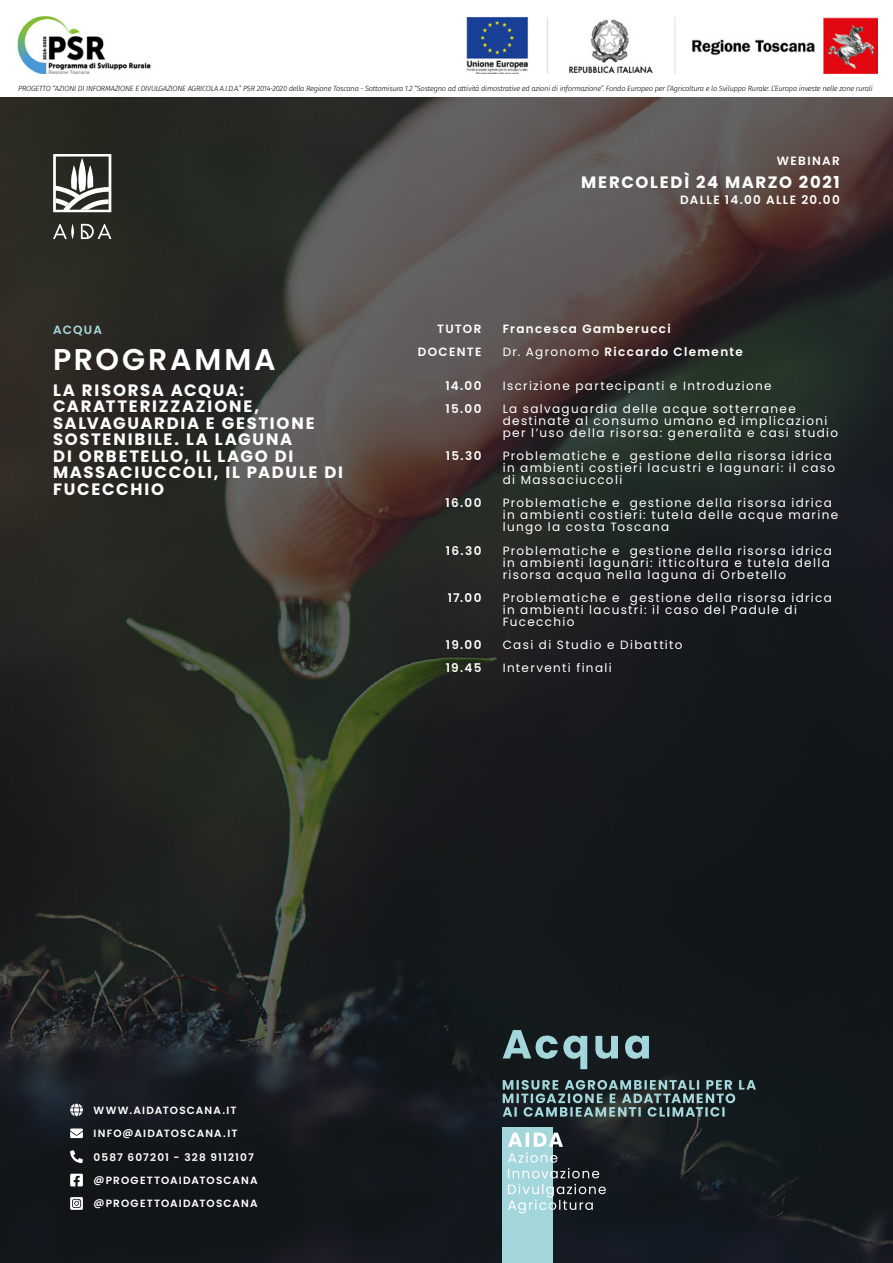
<style>
.page{position:relative;width:893px;height:1263px;background:#fff}
.page>*{position:absolute;margin:0;border:0;box-sizing:border-box;transform-origin:0 0}
.t1{font:600 30px "Poppins";letter-spacing:.09em;color:#fff}
.t2{font:700 16.5px/16.5px "Poppins";letter-spacing:.105em;color:#fff}
.t3{font:12px/12px "Poppins";letter-spacing:.115em;color:#fff}
.t4{font:600 12px/23.2px "Poppins";letter-spacing:.11em;color:#fff}
.t5{font:600 12px "Poppins";letter-spacing:.095em;color:#a4d7db}
.t6{font:600 10.5px "Poppins";letter-spacing:.11em;color:#fff}
.t7{font:italic 300 7.5px "Fira Sans";letter-spacing:-.03em;color:#000}
.s1{font-weight:400}
</style>
<div class="page">
<img style="left:0;top:98px;width:893px;height:1165px">
<img style="left:17px;top:16px;width:860px;height:57px">
<svg style="left:70px;top:1150px;width:13px;height:13px"></svg>
<svg style="left:70px;top:1197px;width:13px;height:13px"></svg>
<svg style="left:70px;top:1103px;width:13px;height:13px"></svg>
<svg style="left:70px;top:1174px;width:13px;height:12px"></svg>
<svg style="left:70px;top:1128px;width:13px;height:10px"></svg>
<svg style="left:53px;top:154px;width:58px;height:58px"></svg>
<svg style="left:53px;top:224px;width:58px;height:15px"></svg>
<svg style="left:503px;top:1030px;width:146px;height:39px;background:#45595d"></svg>
<svg style="left:503px;top:1080px;width:253px;height:37px;background:#465b5e"></svg>
<div style="left:503px;top:1127px;width:50px;height:136px;background:#a4d7db"></div>
<svg style="left:508px;top:1184px;width:98px;height:29px"></svg>
<svg style="left:508px;top:1132px;width:91px;height:46px"></svg>
<p class="t7" style="left:18px;top:83px;width:856px">PROGETTO “AZIONI DI INFORMAZIONE E DIVULGAZIONE AGRICOLA A.I.D.A.” PSR 2014-2020 della Regione Toscana - Sottomisura 1.2 “Sostegno ad attività dimostrative ed azioni di informazione”. Fondo Europeo per l’Agricoltura e lo Sviluppo Rurale: L’Europa investe nelle zone rurali</p>
<p class="t4" style="left:777px;top:149px;width:65px">WEBINAR</p>
<h2 class="t2" style="left:581px;top:174px;width:260px">MERCOLEDÌ 24 MARZO 2021</h2>
<p class="t5" style="left:53px;top:323px;width:50px">ACQUA</p>
<h1 class="t1" style="left:53px;top:342px;width:224px">PROGRAMMA</h1>
<h2 class="t2" style="left:53px;top:382px;width:291px">LA RISORSA ACQUA:<br>CARATTERIZZAZIONE,<br>SALVAGUARDIA E GESTIONE<br>SOSTENIBILE. LA LAGUNA<br>DI ORBETELLO, IL LAGO DI<br>MASSACIUCCOLI, IL PADULE DI<br>FUCECCHIO</h2>
<p class="t4" style="left:680px;top:188px;width:161px">DALLE 14.00 ALLE 20.00</p>
<p class="t4" style="left:418px;top:317px;width:65px;text-align:right">TUTOR<br>DOCENTE</p>
<p class="t4" style="left:445px;top:374px;width:38px">14.00<br>15.00</p>
<p class="t4" style="left:446px;top:444px;width:37px">15.30</p>
<p class="t4" style="left:446px;top:492px;width:37px">16.00</p>
<p class="t4" style="left:446px;top:539px;width:37px">16.30</p>
<p class="t4" style="left:448px;top:586px;width:35px">17.00</p>
<p class="t4" style="left:446px;top:633px;width:37px">19.00<br>19.45</p>
<p class="t4" style="left:503px;top:317px;width:242px">Francesca Gamberucci<br><span class="s1">Dr. Agronomo</span> Riccardo Clemente</p>
<p class="t3" style="left:503px;top:374px;width:295px;line-height:23.2px">Iscrizione partecipanti e Introduzione<br>La salvaguardia delle acque sotterranee</p>
<p class="t3" style="left:503px;top:415px;width:337px">destinate al consumo umano ed implicazioni per l’uso della risorsa: generalità e casi studio</p>
<p class="t3" style="left:503px;top:450px;width:334px">Problematiche e gestione della risorsa idrica in ambienti costieri lacustri e lagunari: il caso di Massaciuccoli</p>
<p class="t3" style="left:503px;top:497px;width:337px">Problematiche e gestione della risorsa idrica in ambienti costieri: tutela delle acque marine lungo la costa Toscana</p>
<p class="t3" style="left:503px;top:544px;width:331px">Problematiche e gestione della risorsa idrica in ambienti lagunari: itticoltura e tutela della risorsa acqua nella laguna di Orbetello</p>
<p class="t3" style="left:503px;top:592px;width:331px">Problematiche e gestione della risorsa idrica in ambienti lacustri: il caso del Padule di<br>Fucecchio</p>
<p class="t3" style="left:503px;top:633px;width:181px;line-height:23.2px">Casi di Studio e Dibattito<br>Interventi finali</p>
<p class="t6" style="left:94px;top:1104px;width:145px">WWW.AIDATOSCANA.IT</p>
<p class="t6" style="left:94px;top:1127px;width:145px">INFO@AIDATOSCANA.IT</p>
<p class="t6" style="left:94px;top:1151px;width:162px">0587 607201 - 328 9112107</p>
<p class="t6" style="left:94px;top:1174px;width:166px">@PROGETTOAIDATOSCANA</p>
<p class="t6" style="left:94px;top:1198px;width:166px">@PROGETTOAIDATOSCANA</p>
</div>
